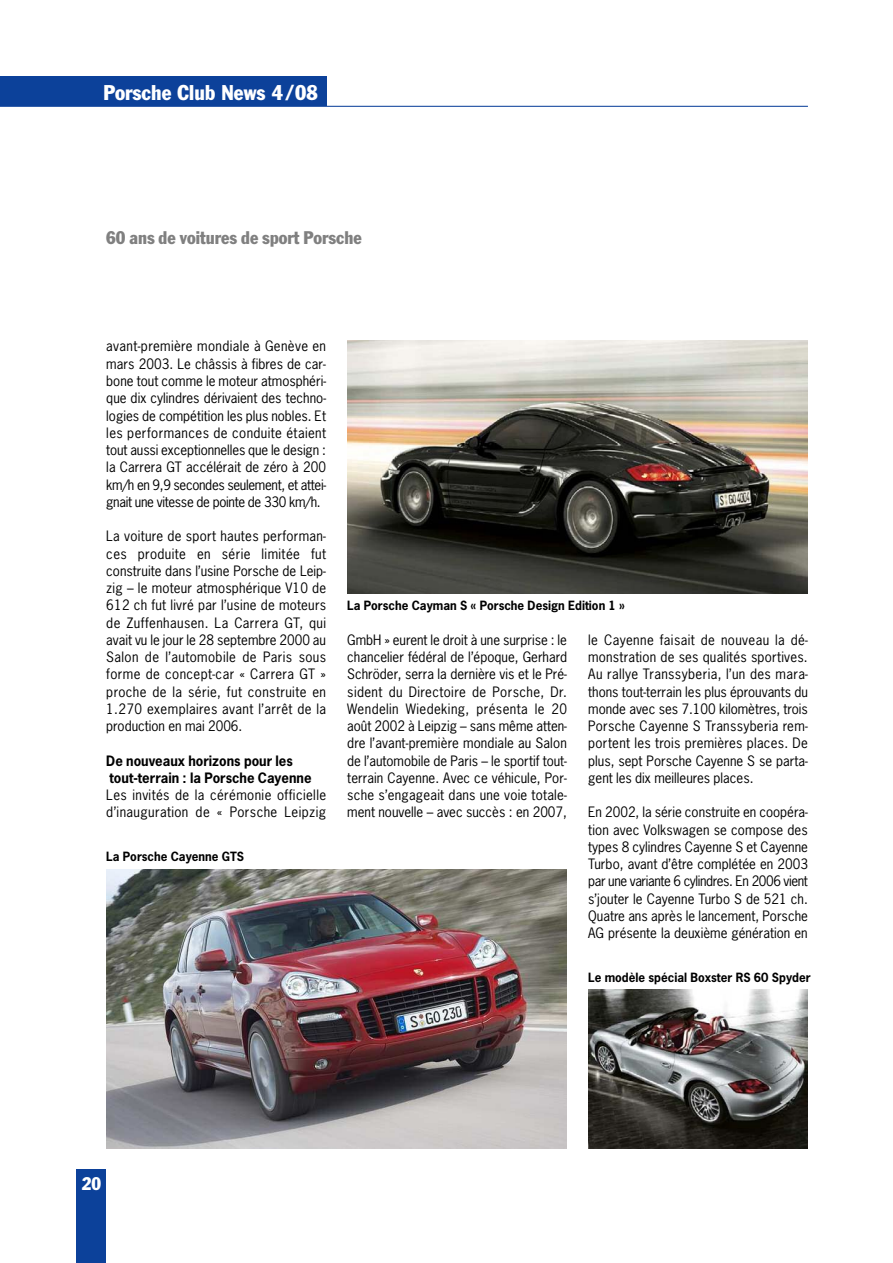
<style>
.page{position:relative;width:893px;height:1263px;background:#fff}
.page>*{position:absolute;margin:0;border:0;box-sizing:border-box;transform-origin:0 0}
.t1{font:condensed 21px "Franklin Gothic";color:#fff}
.t2{font:condensed 18px "Franklin Gothic";color:#808080}
.t3{font:condensed 18px "Franklin Gothic";color:#fff}
.t4{font:13.5px/17.2px "News Gothic";color:#000;text-align:justify}
.t5{font:13.5px/17.2px "News Gothic";letter-spacing:.03em;color:#000}
.t6{font:700 13.5px/17.2px "News Gothic";color:#000}
.t7{font:700 12px "News Gothic";color:#000}
</style>
<div class="page">
<div style="left:0;top:77px;width:326px;height:29px;background:#0c419a"></div>
<div style="left:77px;top:1169px;width:29px;height:94px;background:#0c419a"></div>
<hr style="left:0;top:106px;width:808px;height:1px;background:#0c419a">
<img style="left:106px;top:869px;width:461px;height:279px">
<img style="left:588px;top:990px;width:220px;height:158px">
<img style="left:347px;top:340px;width:461px;height:253px">
<h1 class="t1" style="left:103px;top:85px;width:216px">Porsche Club News 4 /08</h1>
<h2 class="t2" style="left:106px;top:231px;width:257px">60 ans de voitures de sport Porsche</h2>
<p class="t4" style="left:106px;top:338px;width:221px">avant-première mondiale à Genève en mars 2003. Le châssis à fibres de car&shy;bone tout comme le moteur atmosphéri&shy;que dix cylindres dérivaient des techno&shy;logies de compétition les plus nobles. Et les performances de conduite étaient tout aussi exceptionnelles que le design : la Carrera GT accélérait de zéro à 200 km/h en 9,9 secondes seulement, et attei&shy;gnait une vitesse de pointe de 330 km/h.</p>
<p class="t4" style="left:106px;top:528px;width:221px">La voiture de sport hautes performan&shy;ces produite en série limitée fut construite dans l’usine Porsche de Leip&shy;zig – le moteur atmosphérique V10 de 612 ch fut livré par l’usine de moteurs de Zuffenhausen. La Carrera GT, qui avait vu le jour le 28 septembre 2000 au Salon de l’automobile de Paris sous forme de concept-car « Carrera GT » proche de la série, fut construite en 1.270 exemplaires avant l’arrêt de la production en mai 2006.</p>
<p class="t6" style="left:106px;top:752px;width:207px">De nouveaux horizons pour les tout-terrain : la Porsche Cayenne</p>
<p class="t5" style="left:106px;top:787px;width:221px">Les invités de la cérémonie officielle d’inauguration de « Porsche Leipzig</p>
<p class="t7" style="left:106px;top:850px;width:139px">La Porsche Cayenne GTS</p>
<p class="t7" style="left:347px;top:599px;width:279px">La Porsche Cayman S « Porsche Design Edition 1 »</p>
<p class="t4" style="left:347px;top:631px;width:221px">GmbH » eurent le droit à une surprise : le chancelier fédéral de l’époque, Gerhard Schröder, serra la dernière vis et le Pré&shy;sident du Directoire de Porsche, Dr.<br>Wendelin Wiedeking, présenta le 20 août 2002 à Leipzig – sans même atten&shy;dre l’avant-première mondiale au Salon de l’automobile de Paris – le sportif tout&shy;terrain Cayenne. Avec ce véhicule, Por&shy;sche s’engageait dans une voie totale&shy;ment nouvelle – avec succès : en 2007,</p>
<p class="t4" style="left:588px;top:631px;width:221px">le Cayenne faisait de nouveau la dé&shy;monstration de ses qualités sportives.<br>Au rallye Transsyberia, l’un des mara&shy;thons tout-terrain les plus éprouvants du monde avec ses 7.100 kilomètres, trois Porsche Cayenne S Transsyberia rem&shy;portent les trois premières places. De plus, sept Porsche Cayenne S se parta&shy;gent les dix meilleures places.</p>
<p class="t4" style="left:588px;top:804px;width:221px">En 2002, la série construite en coopéra&shy;tion avec Volkswagen se compose des types 8 cylindres Cayenne S et Cayenne Turbo, avant d’être complétée en 2003 par une variante 6 cylindres. En 2006 vient s’jouter le Cayenne Turbo S de 521 ch.<br>Quatre ans après le lancement, Porsche AG présente la deuxième génération en</p>
<p class="t7" style="left:588px;top:971px;width:224px">Le modèle spécial Boxster RS 60 Spyder</p>
<h2 class="t3" style="left:82px;top:1177px;width:21px">20</h2>
</div>
